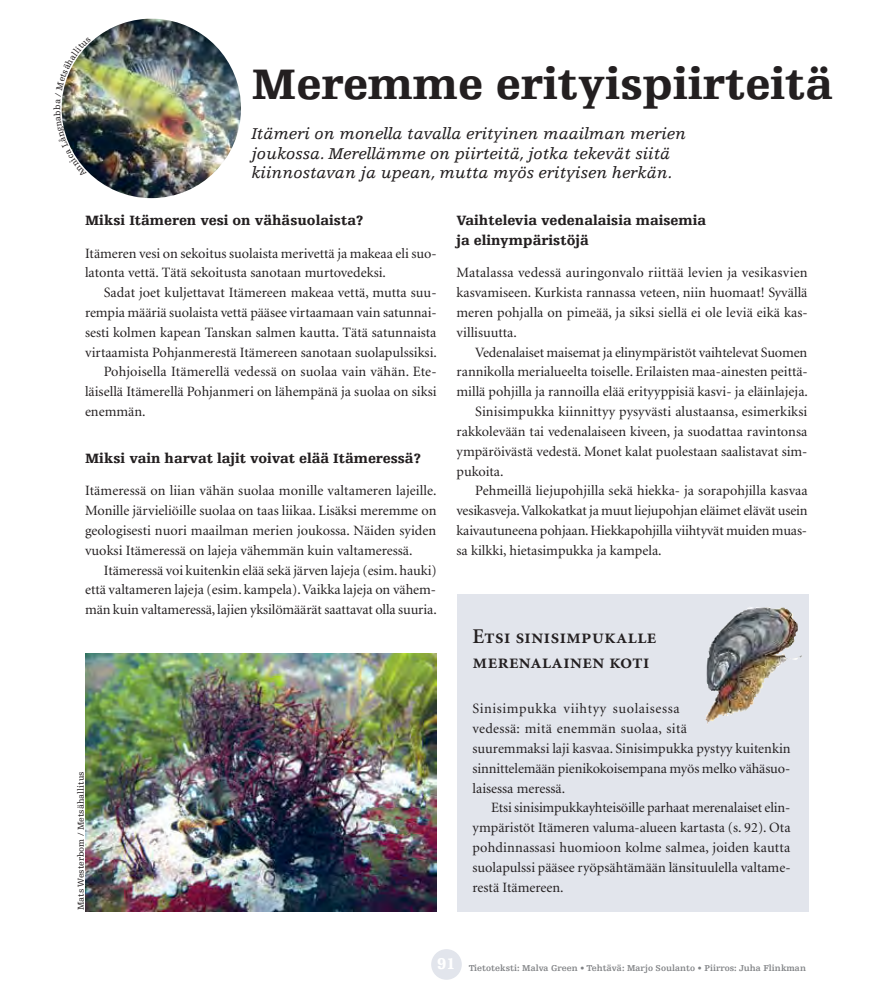
<style>
.page{position:relative;width:893px;height:1000px;background:#fff}
.page>*{position:absolute;margin:0;border:0;box-sizing:border-box;transform-origin:0 0}
.t1{font:900 45px "Egyptienne F";color:#231f20}
.t2{font:21px/25.2px "Minion Semibold SC";color:#231f20}
.t3{font:italic 16.5px/19.8px "Egyptienne F";color:#231f20}
.t4{font:900 16.5px "Egyptienne F";color:#fff}
.t5{font:14.25px/19.8px "Minion";color:#231f20}
.t6{font:900 14.25px/19.8px "Egyptienne F";color:#231f20}
.t7{font:700 9px "Egyptienne F";color:#808285}
.t8{font:9px "Egyptienne F";color:#231f20}
</style>
<div class="page">
<div style="left:457px;top:594px;width:351px;height:317px;background:#e2e5ec"></div>
<img style="left:85px;top:653px;width:351px;height:258px">
<img style="left:62px;top:19px;width:179px;height:179px;border-radius:89px">
<div style="left:431px;top:948px;width:31px;height:31px;background:#e2e5ec;border-radius:50%"></div>
<img style="left:705px;top:607px;width:97px;height:117px">
<img style="left:61px;top:42px;width:30px;height:133px">
<h1 class="t1" style="left:251px;top:59px;width:583px">Meremme erityispiirteitä</h1>
<p class="t3" style="left:251px;top:124px;width:436px">Itämeri on monella tavalla erityinen maailman merien joukossa. Merellämme on piirteitä, jotka tekevät siitä kiinnostavan ja upean, mutta myös erityisen herkän.</p>
<p class="t6" style="left:456px;top:211px;width:251px">Vaihtelevia vedenalaisia maisemia ja elinympäristöjä</p>
<p class="t5" style="left:456px;top:263px;width:353px;text-align:justify">Matalassa vedessä auringonvalo riittää levien ja vesikasvien kasvamiseen. Kurkista rannassa veteen, niin huomaat! Syvällä meren pohjalla on pimeää, ja siksi siellä ei ole leviä eikä kas&shy;villisuutta.</p>
<p class="t5" style="left:475px;top:342px;width:334px">Vedenalaiset maisemat ja elinympäristöt vaihtelevat Suomen</p>
<p class="t5" style="left:456px;top:362px;width:353px">rannikolla merialueelta toiselle. Erilaisten maa-ainesten peittä-</p>
<p class="t5" style="left:456px;top:382px;width:353px">millä pohjilla ja rannoilla elää erityyppisiä kasvi- ja eläinlajeja.</p>
<p class="t5" style="left:475px;top:402px;width:334px">Sinisimpukka kiinnittyy pysyvästi alustaansa, esimerkiksi</p>
<p class="t5" style="left:456px;top:422px;width:352px">rakkolevään tai vedenalaiseen kiveen, ja suodattaa ravintonsa</p>
<p class="t5" style="left:456px;top:441px;width:352px">ympäröivästä vedestä. Monet kalat puolestaan saalistavat sim-</p>
<p class="t5" style="left:456px;top:461px;width:49px">pukoita.</p>
<p class="t5" style="left:475px;top:481px;width:334px">Pehmeillä liejupohjilla sekä hiekka- ja sorapohjilla kasvaa</p>
<p class="t5" style="left:456px;top:501px;width:353px">vesikasveja. Valkokatkat ja muut liejupohjan eläimet elävät usein</p>
<p class="t5" style="left:456px;top:521px;width:352px">kaivautuneena pohjaan. Hiekkapohjilla viihtyvät muiden muas-</p>
<p class="t5" style="left:456px;top:540px;width:207px">sa kilkki, hietasimpukka ja kampela.</p>
<p class="t6" style="left:85px;top:211px;width:280px">Miksi Itämeren vesi on vähäsuolaista?</p>
<p class="t5" style="left:85px;top:244px;width:353px">Itämeren vesi on sekoitus suolaista merivettä ja makeaa eli suo&shy;latonta vettä. Tätä sekoitusta sanotaan murtovedeksi.</p>
<p class="t5" style="left:104px;top:283px;width:334px">Sadat joet kuljettavat Itämereen makeaa vettä, mutta suu-</p>
<p class="t5" style="left:85px;top:303px;width:353px">rempia määriä suolaista vettä pääsee virtaamaan vain satunnai-</p>
<p class="t5" style="left:85px;top:323px;width:353px">sesti kolmen kapean Tanskan salmen kautta. Tätä satunnaista</p>
<p class="t5" style="left:85px;top:342px;width:353px">virtaamista Pohjanmerestä Itämereen sanotaan suolapulssiksi.</p>
<p class="t5" style="left:104px;top:362px;width:334px">Pohjoisella Itämerellä vedessä on suolaa vain vähän. Ete-</p>
<p class="t5" style="left:85px;top:382px;width:353px">läisellä Itämerellä Pohjanmeri on lähempänä ja suolaa on siksi</p>
<p class="t5" style="left:85px;top:402px;width:62px">enemmän.</p>
<p class="t6" style="left:85px;top:448px;width:337px">Miksi vain harvat lajit voivat elää Itämeressä?</p>
<p class="t5" style="left:85px;top:481px;width:353px;text-align:justify">Itämeressä on liian vähän suolaa monille valtameren lajeille.<br>Monille järvieliöille suolaa on taas liikaa. Lisäksi meremme on geologisesti nuori maailman merien joukossa. Näiden syiden vuoksi Itämeressä on lajeja vähemmän kuin valtameressä.</p>
<p class="t5" style="left:85px;top:560px;width:353px;text-align:justify;text-indent:19px">Itämeressä voi kuitenkin elää sekä järven lajeja (esim. hauki) että valtameren lajeja (esim. kampela). Vaikka lajeja on vähem&shy;män kuin valtameressä, lajien yksilömäärät saattavat olla suuria.</p>
<p class="t8" style="left:76px;top:910px;width:140px;rotate:-90deg">Mats Westerbom / Metsähallitus</p>
<h2 class="t2" style="left:472px;top:623px;width:186px">Etsi sinisimpukalle merenalainen koti</h2>
<p class="t5" style="left:472px;top:699px;width:320px">Sinisimpukka viihtyy suolaisessa<br>vedessä: mitä enemmän suolaa, sitä<br>suuremmaksi laji kasvaa. Sinisimpukka pystyy kuitenkin sinnittelemään pienikokoisempana myös melko vähäsuo&shy;laisessa meressä.</p>
<p class="t5" style="left:472px;top:798px;width:320px;text-indent:19px">Etsi sinisimpukkayhteisöille parhaat merenalaiset elin&shy;ympäristöt Itämeren valuma-alueen kartasta (s. 92). Ota pohdinnassasi huomioon kolme salmea, joiden kautta suolapulssi pääsee ryöpsähtämään länsituulella valtame&shy;restä Itämereen.</p>
<p class="t4" style="left:437px;top:954px;width:20px">91</p>
<p class="t7" style="left:469px;top:962px;width:339px">Tietoteksti: Malva Green • Tehtävä: Marjo Soulanto • Piirros: Juha Flinkman</p>
</div>
